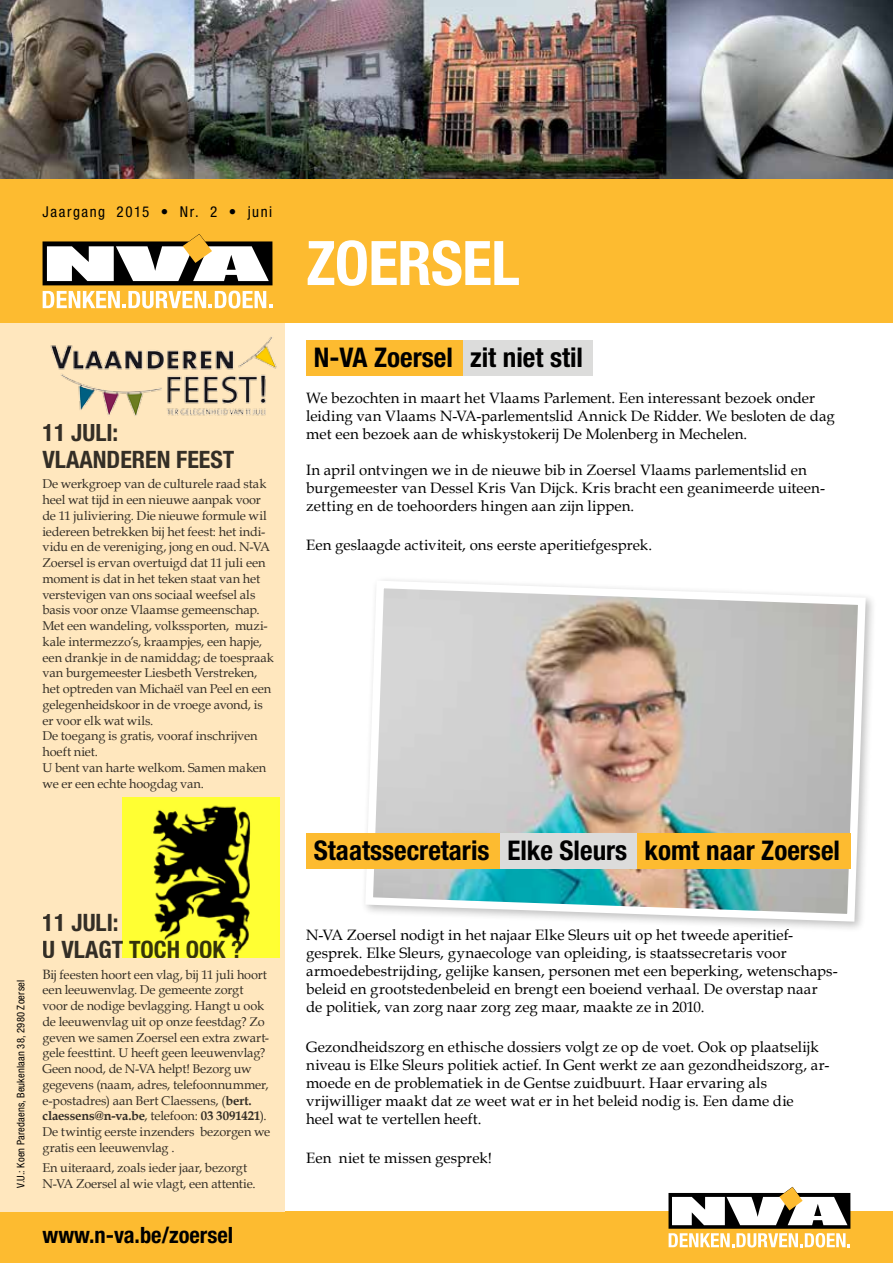
<style>
.page{position:relative;width:893px;height:1263px;background:#fff}
.page>*{position:absolute;margin:0;border:0;box-sizing:border-box;transform-origin:0 0}
.t1{font:700 condensed 61.5px "Helvetica Neue LT Std";letter-spacing:-.01em;color:#fff}
.t2{font:700 condensed 27.15px "Helvetica Neue LT Std";color:#000}
.t3{font:700 condensed 24px/27px "Helvetica Neue LT Std";color:#000}
.t4{font:700 condensed 22.5px "Helvetica Neue LT Std";color:#000}
.t5{font:15px/18px "Book Antiqua";letter-spacing:.005em;color:#000}
.t6{font:condensed 15px "Helvetica Neue LT Std";letter-spacing:.1em;color:#000}
.t7{font:12.75px/15.8px "Book Antiqua";letter-spacing:-.005em;color:#000}
.t8{font:condensed 10.5px "Helvetica Neue LT Std";letter-spacing:.015em;color:#000}
.s1{font-size:13.5px}
.s2{font-weight:700}
</style>
<div class="page">
<div style="left:0;top:1212px;width:893px;height:51px;background:#fdbb30"></div>
<div style="left:0;top:179px;width:893px;height:144px;background:#fdbb30"></div>
<svg style="left:43px;top:234px;width:229px;height:51px"></svg>
<svg style="left:43px;top:291px;width:229px;height:17px"></svg>
<svg style="left:668px;top:1187px;width:182px;height:60px"></svg>
<div style="left:0;top:323px;width:285px;height:888px;background:#ffe7be"></div>
<img style="left:0;top:0;width:893px;height:179px">
<img style="left:361px;top:580px;width:509px;height:345px">
<img style="left:50px;top:337px;width:227px;height:79px">
<img style="left:122px;top:798px;width:158px;height:160px">
<div style="left:463px;top:340px;width:129px;height:35px;background:#dcdcdb"></div>
<div style="left:306px;top:340px;width:157px;height:35px;background:#fdbb30"></div>
<div style="left:500px;top:833px;width:137px;height:35px;background:#dcdcdb"></div>
<div style="left:306px;top:833px;width:194px;height:35px;background:#fdbb30"></div>
<div style="left:637px;top:833px;width:213px;height:35px;background:#fdbb30"></div>
<p class="t6" style="left:43px;top:203px;width:231px">Jaargang 2015 • Nr. 2 • juni</p>
<h3 class="t3" style="left:43px;top:419px;width:193px">11 JULI:<br>VLAANDEREN FEEST</h3>
<p class="t7" style="left:43px;top:476px;width:233px">De werkgroep van de culturele raad stak heel wat tijd in een nieuwe aanpak voor de 11 juliviering. Die nieuwe formule wil iedereen betrekken bij het feest: het indi&shy;vidu en de vereniging, jong en oud. N-VA Zoersel is ervan overtuigd dat 11 juli een moment is dat in het teken staat van het verstevigen van ons sociaal weefsel als basis voor onze Vlaamse gemeenschap.<br>Met een wandeling, volkssporten, muzi&shy;kale intermezzo’s, kraampjes, een hapje, een drankje in de namiddag; de toespraak van burgemeester Liesbeth Verstreken, het optreden van Michaël van Peel en een gelegenheidskoor in de vroege avond, is er voor elk wat wils.<br>De toegang is gratis, vooraf inschrijven hoeft niet.<br>U bent van harte welkom. Samen maken we er een echte hoogdag van.</p>
<p class="t8" style="left:15px;top:1188px;width:209px;rotate:-90deg">V.U.: Koen Paredaens, Beukenlaan 38, 2980 Zoersel</p>
<h3 class="t3" style="left:43px;top:908px;width:201px">11 JULI:<br>U VLAGT TOCH OOK ?</h3>
<p class="t7" style="left:43px;top:966px;width:229px"><span class="s1">B</span>ij feesten hoort een vlag, bij 11 juli hoort een leeuwenvlag. De gemeente zorgt voor de nodige bevlagging. Hangt u ook de leeuwenvlag uit op onze feestdag? Zo geven we samen Zoersel een extra zwart&shy;gele feesttint. U heeft geen leeuwenvlag?<br>Geen nood, de N-VA helpt! Bezorg uw gegevens (naam, adres, telefoonnummer, e-postadres) aan Bert Claessens, (<span class="s2">bert. claessens@n-va.be</span>, telefoon: <span class="s2">03 3091421</span>).<br>De twintig eerste inzenders bezorgen we gratis een leeuwenvlag .</p>
<p class="t7" style="left:43px;top:1159px;width:206px">En uiteraard, zoals ieder jaar, bezorgt</p>
<p class="t7" style="left:43px;top:1175px;width:215px">N-VA Zoersel al wie vlagt, een attentie.</p>
<h3 class="t4" style="left:43px;top:1221px;width:192px">www.n-va.be/zoersel</h3>
<h1 class="t1" style="left:306px;top:226px;width:215px">ZOERSEL</h1>
<h2 class="t2" style="left:314px;top:341px;width:271px">N-VA Zoersel zit niet stil</h2>
<p class="t5" style="left:306px;top:389px;width:530px">We bezochten in maart het Vlaams Parlement. Een interessant bezoek onder leiding van Vlaams N-VA-parlementslid Annick De Ridder. We besloten de dag met een bezoek aan de whiskystokerij De Molenberg in Mechelen.</p>
<p class="t5" style="left:306px;top:461px;width:520px">In april ontvingen we in de nieuwe bib in Zoersel Vlaams parlementslid en burgemeester van Dessel Kris Van Dijck. Kris bracht een geanimeerde uiteen&shy;zetting en de toehoorders hingen aan zijn lippen.</p>
<p class="t5" style="left:306px;top:536px;width:347px">Een geslaagde activiteit, ons eerste aperitiefgesprek.</p>
<h2 class="t2" style="left:314px;top:834px;width:528px">Staatssecretaris Elke Sleurs komt naar Zoersel</h2>
<p class="t5" style="left:306px;top:926px;width:533px">N-VA Zoersel nodigt in het najaar Elke Sleurs uit op het tweede aperitief&shy;gesprek. Elke Sleurs, gynaecologe van opleiding, is staatssecretaris voor armoedebestrijding, gelijke kansen, personen met een beperking, wetenschaps&shy;beleid en grootstedenbeleid en brengt een boeiend verhaal. De overstap naar<br>de politiek, van zorg naar zorg zeg maar, maakte ze in 2010.</p>
<p class="t5" style="left:306px;top:1037px;width:525px">Gezondheidszorg en ethische dossiers volgt ze op de voet. Ook op plaatselijk niveau is Elke Sleurs politiek actief. In Gent werkt ze aan gezondheidszorg, ar&shy;moede en de problematiek in de Gentse zuidbuurt. Haar ervaring als vrijwilliger maakt dat ze weet wat er in het beleid nodig is. Een dame die<br>heel wat te vertellen heeft.</p>
<p class="t5" style="left:306px;top:1148px;width:187px">Een niet te missen gesprek!</p>
</div>
